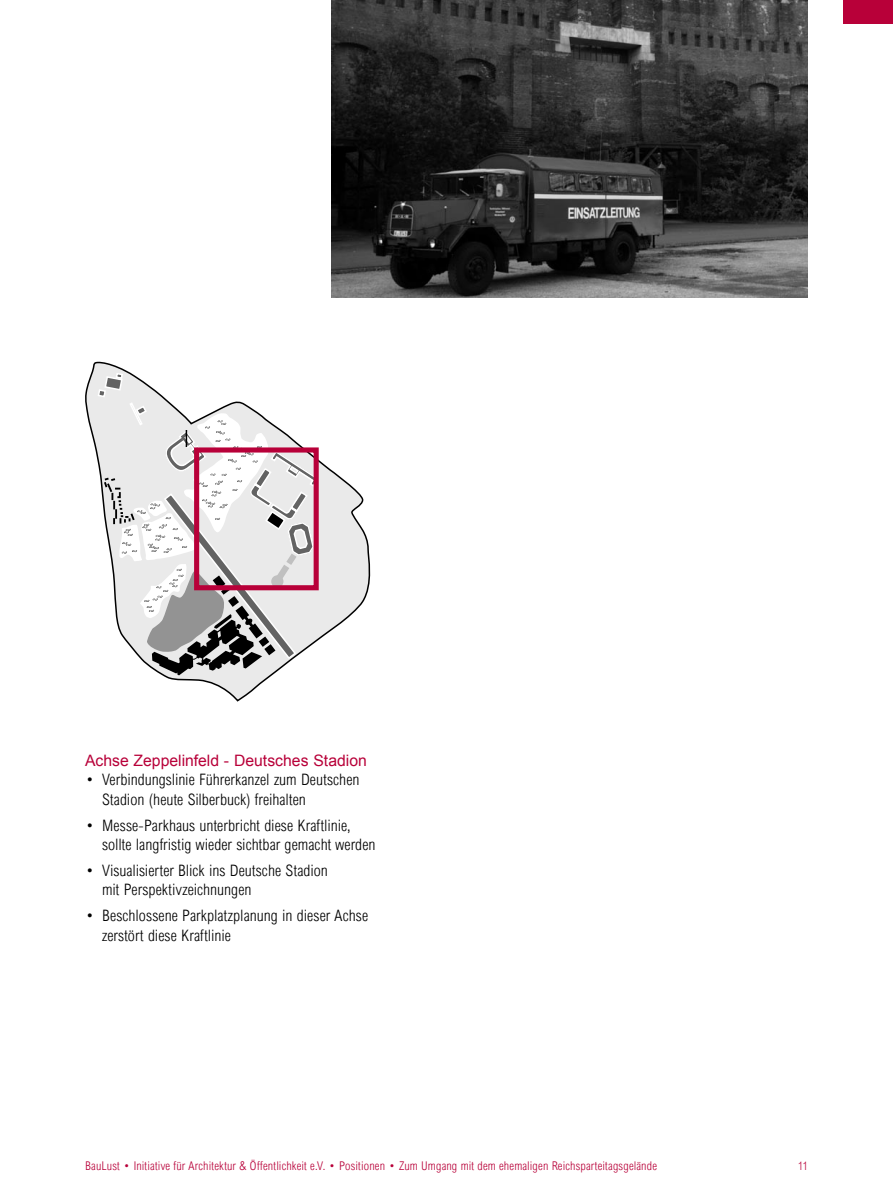
<style>
.page{position:relative;width:893px;height:1191px;background:#fff}
.page>*{position:absolute;margin:0;border:0;box-sizing:border-box;transform-origin:0 0}
.t1{font:300 condensed 15.75px/19.5px "Arial";letter-spacing:.005em;color:#000}
.t2{font:15.75px "Arial";color:#b80039}
.t3{font:300 condensed 12px "Arial";letter-spacing:.015em;color:#b80039}
</style>
<div class="page">
<div style="left:844px;top:0;width:49px;height:24px;background:#b80039"></div>
<img style="left:332px;top:0;width:476px;height:298px">
<svg style="left:85px;top:361px;width:286px;height:339px"></svg>
<svg style="left:97px;top:372px;width:223px;height:303px"></svg>
<p class="t2" style="left:85px;top:751px;width:283px">Achse Zeppelinfeld - Deutsches Stadion</p>
<p class="t1" style="left:102px;top:770px;width:259px;text-indent:-17px">• Verbindungslinie Führerkanzel zum Deutschen<br>Stadion (heute Silberbuck) freihalten</p>
<p class="t1" style="left:102px;top:815px;width:275px;text-indent:-17px">• Messe-Parkhaus unterbricht diese Kraftlinie, sollte langfristig wieder sichtbar gemacht werden</p>
<p class="t1" style="left:102px;top:860px;width:227px;text-indent:-17px">• Visualisierter Blick ins Deutsche Stadion mit Perspektivzeichnungen</p>
<p class="t1" style="left:102px;top:906px;width:268px;text-indent:-17px">• Beschlossene Parkplatzplanung in dieser Achse zerstört diese Kraftlinie</p>
<p class="t3" style="left:85px;top:1158px;width:573px">BauLust • Initiative für Architektur &amp; Öffentlichkeit e.V. • Positionen • Zum Umgang mit dem ehemaligen Reichsparteitagsgelände</p>
<p class="t3" style="left:798px;top:1158px;width:12px">11</p>
</div>
